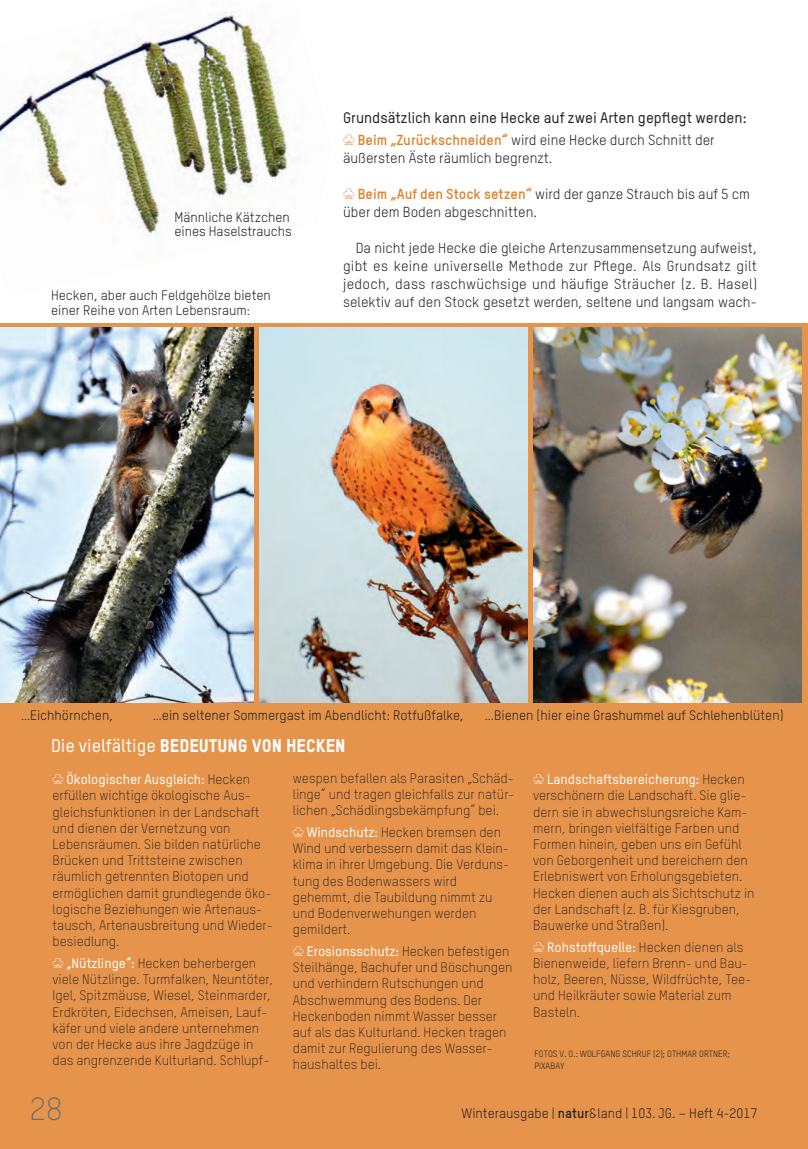
<style>
.page{position:relative;width:808px;height:1149px;background:#fff}
.page>*{position:absolute;margin:0;border:0;box-sizing:border-box;transform-origin:0 0}
.t1{font:300 31.5px "TSTAR";color:#6c6d70}
.t2{font:18px "TSTARPRO Headline";color:#fff}
.t3{font:500 15px "TSTAR";color:#231f20}
.t4{font:14.25px/18px "TSTARPRO";color:#231f20}
.t5{font:300 13.5px/16.2px "TSTARPRO";color:#231f20}
.t6{font:13.5px/15px "TSTARPRO";color:#231f20}
.t7{font:13.5px "TSTAR";color:#231f20}
.t8{font:9px/12px "TSTARPRO";color:#231f20}
.s1{color:#e07e26}
.s2{font-weight:700;color:#e07e26}
.s3{font-family:"TSTARPRO";font-weight:500}
.s4{color:#fff}
.s5{font-weight:500;color:#fff}
.s6{font-weight:700}
</style>
<div class="page">
<img style="left:0;top:11px;width:293px;height:226px">
<div style="left:0;top:323px;width:808px;height:825px;background:#e6944b"></div>
<img style="left:0;top:327px;width:253px;height:375px">
<img style="left:259px;top:327px;width:268px;height:375px">
<img style="left:533px;top:327px;width:269px;height:375px">
<p class="t6" style="left:174px;top:212px;width:119px;line-height:13.5px">Männliche Kätzchen eines Haselstrauchs</p>
<p class="t6" style="left:51px;top:289px;width:221px">Hecken, aber auch Feldgehölze bieten einer Reihe von Arten Lebensraum:</p>
<p class="t3" style="left:343px;top:112px;width:405px">Grundsätzlich kann eine Hecke auf zwei Arten gepflegt werden:</p>
<p class="t4" style="left:343px;top:132px;width:373px"><span class="s1">○</span> <span class="s2">Beim „Zurückschneiden“</span> wird eine Hecke durch Schnitt der äußersten Äste räumlich begrenzt.</p>
<p class="t4" style="left:343px;top:186px;width:408px"><span class="s1">○</span> <span class="s2">Beim „Auf den Stock setzen“</span> wird der ganze Strauch bis auf 5 cm über dem Boden abgeschnitten.</p>
<p class="t4" style="left:343px;top:240px;width:415px;text-align:justify;text-indent:13px">Da nicht jede Hecke die gleiche Artenzusammensetzung aufweist, gibt es keine universelle Methode zur Pflege. Als Grundsatz gilt jedoch, dass raschwüchsige und häufige Sträucher (z. B. Hasel) selektiv auf den Stock gesetzt werden, seltene und langsam wach-</p>
<p class="t6" style="left:21px;top:708px;width:94px">…Eichhörnchen,</p>
<p class="t6" style="left:153px;top:708px;width:313px">…ein seltener Sommergast im Abendlicht: Rotfußfalke,</p>
<p class="t6" style="left:485px;top:708px;width:300px">…Bienen (hier eine Grashummel auf Schlehenblüten)</p>
<h2 class="t2" style="left:51px;top:739px;width:296px"><span class="s3">Die vielfältige</span> BEDEUTUNG VON HECKEN</h2>
<p class="t5" style="left:53px;top:772px;width:222px"><span class="s4">○</span> <span class="s5">Ökologischer Ausgleich:</span> Hecken erfüllen wichtige ökologische Aus&shy;gleichsfunktionen in der Landschaft und dienen der Vernetzung von Lebensräumen. Sie bilden natürliche Brücken und Trittsteine zwischen räumlich getrennten Biotopen und ermöglichen damit grundlegende öko&shy;logische Beziehungen wie Artenaus&shy;tausch, Artenausbreitung und Wieder&shy;besiedlung.</p>
<p class="t5" style="left:53px;top:956px;width:222px"><span class="s4">○</span> <span class="s5">„Nützlinge“:</span> Hecken beherbergen viele Nützlinge. Turmfalken, Neuntöter, Igel, Spitzmäuse, Wiesel, Steinmarder, Erdkröten, Eidechsen, Ameisen, Lauf&shy;käfer und viele andere unternehmen von der Hecke aus ihre Jagdzüge in das angrenzende Kulturland. Schlupf-</p>
<p class="t5" style="left:293px;top:771px;width:223px;text-align:justify">wespen befallen als Parasiten „Schäd&shy;linge“ und tragen gleichfalls zur natür&shy;lichen „Schädlingsbekämpfung“ bei.</p>
<p class="t5" style="left:293px;top:825px;width:218px"><span class="s4">○</span> <span class="s5">Windschutz:</span> Hecken bremsen den<br>Wind und verbessern damit das Klein&shy;klima in ihrer Umgebung. Die Verduns&shy;tung des Bodenwassers wird gehemmt, die Tau bildung nimmt zu und Bodenverwehungen werden gemildert.</p>
<p class="t5" style="left:293px;top:944px;width:221px"><span class="s4">○</span> <span class="s5">Erosionsschutz:</span> Hecken befestigen<br>Steilhänge, Bachufer und Böschungen und verhindern Rutschungen und<br>Abschwemmung des Bodens. Der<br>Heckenboden nimmt Wasser besser auf als das Kulturland. Hecken tragen damit zur Regulierung des Wasser&shy;haushaltes bei.</p>
<p class="t5" style="left:533px;top:772px;width:223px"><span class="s4">○</span> <span class="s5">Landschaftsbereicherung:</span> Hecken verschönern die Landschaft. Sie glie&shy;dern sie in abwechslungsreiche Kam&shy;mern, bringen vielfältige Farben und Formen hinein, geben uns ein Gefühl von Geborgenheit und bereichern den Erlebniswert von Erholungsgebieten.<br>Hecken dienen auch als Sichtschutz in der Landschaft (z. B. für Kiesgruben, Bauwerke und Straßen).</p>
<p class="t5" style="left:533px;top:940px;width:220px"><span class="s4">○</span> <span class="s5">Rohstoffquelle:</span> Hecken dienen als<br>Bienenweide, liefern Brenn- und Bau&shy;holz, Beeren, Nüsse, Wildfrüchte, Tee&shy;und Heilkräuter sowie Material zum<br>Basteln.</p>
<p class="t8" style="left:534px;top:1048px;width:197px">FOTOS V. O.: WOLFGANG SCHRUF (2); OTHMAR ORTNER;<br>PIXABAY</p>
<h1 class="t1" style="left:30px;top:1096px;width:34px">28</h1>
<p class="t7" style="left:462px;top:1108px;width:297px">Winterausgabe | <span class="s6">natur</span>&amp;land | 103. JG. – Heft 4-2017</p>
</div>
